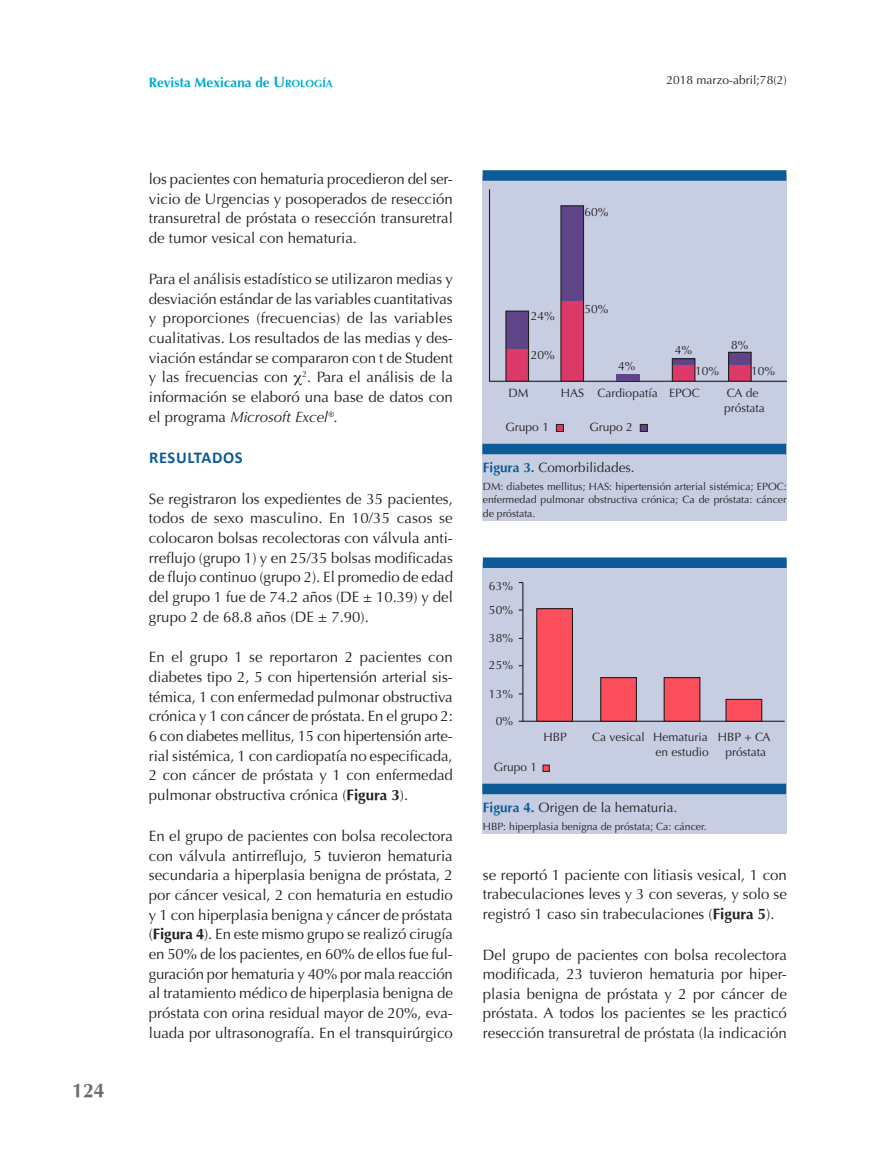
<style>
.page{position:relative;width:893px;height:1149px;background:#fff}
.page>*{position:absolute;margin:0;border:0;box-sizing:border-box;transform-origin:0 0}
.t1{font:700 19.5px "Optima";color:#6c6d70}
.Título_1{font:700 16.5px "Calibri";letter-spacing:.04em;color:#0d5b96}
.Texto{font:15px/19.6px "Optima";color:#231f20;text-align:justify}
.Pie_de_figura{font:13.5px "Optima";color:#231f20}
.t2{font:700 13.5px "Optima";color:#00abd2}
.t3{font:12px/15px "Optima";color:#231f20}
.Cuadro_texto_abajo{font:10.5px/13.5px "Optima";color:#231f20;text-align:justify}
.s1{font-size:15px}
.s2{font-size:10.5px}
.s3{font-style:italic}
.s4{font-weight:700}
.s5{font-weight:700;color:#0d5b96}
</style>
<div class="page">
<div style="left:483px;top:562px;width:304px;height:271px;background:#c8cee2"></div>
<div style="left:482px;top:783px;width:304px;height:11px;background:#0d5b96"></div>
<div style="left:483px;top:557px;width:304px;height:11px;background:#0d5b96"></div>
<div style="left:483px;top:175px;width:304px;height:346px;background:#c8cee2"></div>
<div style="left:482px;top:443px;width:304px;height:11px;background:#0d5b96"></div>
<div style="left:483px;top:170px;width:303px;height:11px;background:#0d5b96"></div>
<svg style="left:488px;top:189px;width:298px;height:193px"></svg>
<div style="left:506px;top:311px;width:22px;height:70px;background:#5f4488"></div>
<div style="left:561px;top:206px;width:22px;height:175px;background:#5f4488"></div>
<div style="left:672px;top:358px;width:23px;height:23px;background:#5f4488"></div>
<div style="left:729px;top:352px;width:22px;height:29px;background:#5f4488"></div>
<div style="left:506px;top:349px;width:22px;height:32px;background:#dc3968"></div>
<div style="left:505px;top:310px;width:24px;height:72px;border:1px solid #231f20"></div>
<div style="left:616px;top:374px;width:24px;height:8px;border:1px solid #231f20"></div>
<div style="left:561px;top:301px;width:22px;height:80px;background:#dc3968"></div>
<div style="left:672px;top:365px;width:23px;height:16px;background:#dc3968"></div>
<div style="left:729px;top:365px;width:22px;height:16px;background:#dc3968"></div>
<div style="left:617px;top:374px;width:22px;height:7px;background:#5f4488"></div>
<div style="left:560px;top:205px;width:24px;height:177px;border:1px solid #231f20"></div>
<div style="left:672px;top:358px;width:23px;height:24px;border:1px solid #231f20"></div>
<div style="left:728px;top:351px;width:24px;height:31px;border:1px solid #231f20"></div>
<div style="left:556px;top:424px;width:7px;height:7px;background:#dc3968"></div>
<div style="left:556px;top:424px;width:8px;height:7px;border:1px solid #231f20"></div>
<div style="left:640px;top:424px;width:7px;height:7px;background:#5f4488"></div>
<div style="left:640px;top:424px;width:8px;height:7px;border:1px solid #231f20"></div>
<div style="left:543px;top:764px;width:6px;height:7px;background:#fc4f5e"></div>
<div style="left:543px;top:764px;width:7px;height:7px;border:1px solid #231f20"></div>
<svg style="left:519px;top:582px;width:266px;height:140px"></svg>
<h1 class="t1" style="left:72px;top:1079px;width:34px">124</h1>
<p class="t2" style="left:149px;top:74px;width:186px">Revista Mexicana de <span class="s1">U</span><span class="s2">ROLOGÍA</span></p>
<p class="t3" style="left:667px;top:72px;width:122px">2018 marzo-abril;78(2)</p>
<p class="Texto" style="left:149px;top:169px;width:306px">los pacientes con hematuria procedieron del ser&shy;vicio de Urgencias y posoperados de resección transuretral de próstata o resección transuretral de tumor vesical con hematuria.</p>
<p class="Texto" style="left:149px;top:269px;width:306px">Para el análisis estadístico se utilizaron medias y desviación estándar de las variables cuantitativas y proporciones (frecuencias) de las variables cualitativas. Los resultados de las medias y des&shy;viación estándar se compararon con t de Student y las frecuencias con <sup>2</sup>. Para el análisis de la información se elaboró una base de datos con el programa <span class="s3">Microsoft Excel®</span>.</p>
<p class="Título_1" style="left:149px;top:446px;width:95px">RESULTADOS</p>
<p class="Texto" style="left:149px;top:488px;width:306px">Se registraron los expedientes de 35 pacientes, todos de sexo masculino. En 10/35 casos se colocaron bolsas recolectoras con válvula anti&shy;rreflujo (grupo 1) y en 25/35 bolsas modificadas de flujo continuo (grupo 2). El promedio de edad del grupo 1 fue de 74.2 años (DE ± 10.39) y del grupo 2 de 68.8 años (DE ± 7.90).</p>
<p class="Texto" style="left:149px;top:647px;width:306px">En el grupo 1 se reportaron 2 pacientes con diabetes tipo 2, 5 con hipertensión arterial sis&shy;témica, 1 con enfermedad pulmonar obstructiva crónica y 1 con cáncer de próstata. En el grupo 2:<br>6 con diabetes mellitus, 15 con hipertensión arte&shy;rial sistémica, 1 con cardiopatía no especificada, 2 con cáncer de próstata y 1 con enfermedad pulmonar obstructiva crónica (<span class="s4">Figura 3</span>).</p>
<p class="Texto" style="left:149px;top:826px;width:306px">En el grupo de pacientes con bolsa recolectora con válvula antirreflujo, 5 tuvieron hematuria secundaria a hiperplasia benigna de próstata, 2 por cáncer vesical, 2 con hematuria en estudio y 1 con hiperplasia benigna y cáncer de próstata (<span class="s4">Figura 4</span>). En este mismo grupo se realizó cirugía en 50% de los pacientes, en 60% de ellos fue ful&shy;guración por hematuria y 40% por mala reacción al tratamiento médico de hiperplasia benigna de próstata con orina residual mayor de 20%, eva&shy;luada por ultrasonografía. En el transquirúrgico</p>
<p class="t3" style="left:584px;top:204px;width:26px">60%</p>
<p class="t3" style="left:531px;top:308px;width:26px">24%</p>
<p class="t3" style="left:531px;top:347px;width:26px">20%</p>
<p class="t3" style="left:584px;top:302px;width:26px">50%</p>
<p class="t3" style="left:618px;top:358px;width:19px">4%</p>
<p class="t3" style="left:675px;top:342px;width:19px">4%</p>
<p class="t3" style="left:731px;top:337px;width:19px">8%</p>
<p class="t3" style="left:695px;top:363px;width:26px">10%</p>
<p class="t3" style="left:751px;top:363px;width:26px">10%</p>
<p class="t3" style="left:508px;top:385px;width:22px">DM</p>
<p class="t3" style="left:561px;top:385px;width:140px">HAS Cardiopatía EPOC</p>
<p class="t3" style="left:724px;top:385px;width:42px">CA de próstata</p>
<p class="t3" style="left:506px;top:420px;width:45px">Grupo 1</p>
<p class="t3" style="left:589px;top:420px;width:45px">Grupo 2</p>
<p class="Pie_de_figura" style="left:483px;top:459px;width:153px"><span class="s5">Figura 3.</span> Comorbilidades.</p>
<p class="Cuadro_texto_abajo" style="left:483px;top:479px;width:305px">DM: diabetes mellitus; HAS: hipertensión arterial sistémica; EPOC: enfermedad pulmonar obstructiva crónica; Ca de próstata: cáncer de próstata.</p>
<p class="t3" style="left:489px;top:574px;width:26px;line-height:24.3px">63%<br>50%</p>
<p class="t3" style="left:489px;top:630px;width:26px">38%</p>
<p class="t3" style="left:489px;top:657px;width:26px">25%</p>
<p class="t3" style="left:489px;top:686px;width:26px">13%</p>
<p class="t3" style="left:496px;top:713px;width:19px">0%</p>
<p class="t3" style="left:543px;top:729px;width:25px">HBP</p>
<p class="t3" style="left:592px;top:729px;width:118px;text-align:right">Ca vesical Hematuria en estudio</p>
<p class="t3" style="left:718px;top:729px;width:54px;text-align:center">HBP + CA próstata</p>
<p class="t3" style="left:494px;top:759px;width:45px">Grupo 1</p>
<p class="Pie_de_figura" style="left:483px;top:799px;width:196px"><span class="s5">Figura 4.</span> Origen de la hematuria.</p>
<p class="Cuadro_texto_abajo" style="left:483px;top:819px;width:225px">HBP: hiperplasia benigna de próstata; Ca: cáncer.</p>
<p class="Texto" style="left:483px;top:864px;width:306px">se reportó 1 paciente con litiasis vesical, 1 con trabeculaciones leves y 3 con severas, y solo se registró 1 caso sin trabeculaciones (<span class="s4">Figura 5</span>).</p>
<p class="Texto" style="left:483px;top:944px;width:306px">Del grupo de pacientes con bolsa recolectora modificada, 23 tuvieron hematuria por hiper&shy;plasia benigna de próstata y 2 por cáncer de próstata. A todos los pacientes se les practicó resección transuretral de próstata (la indicación</p>
</div>
